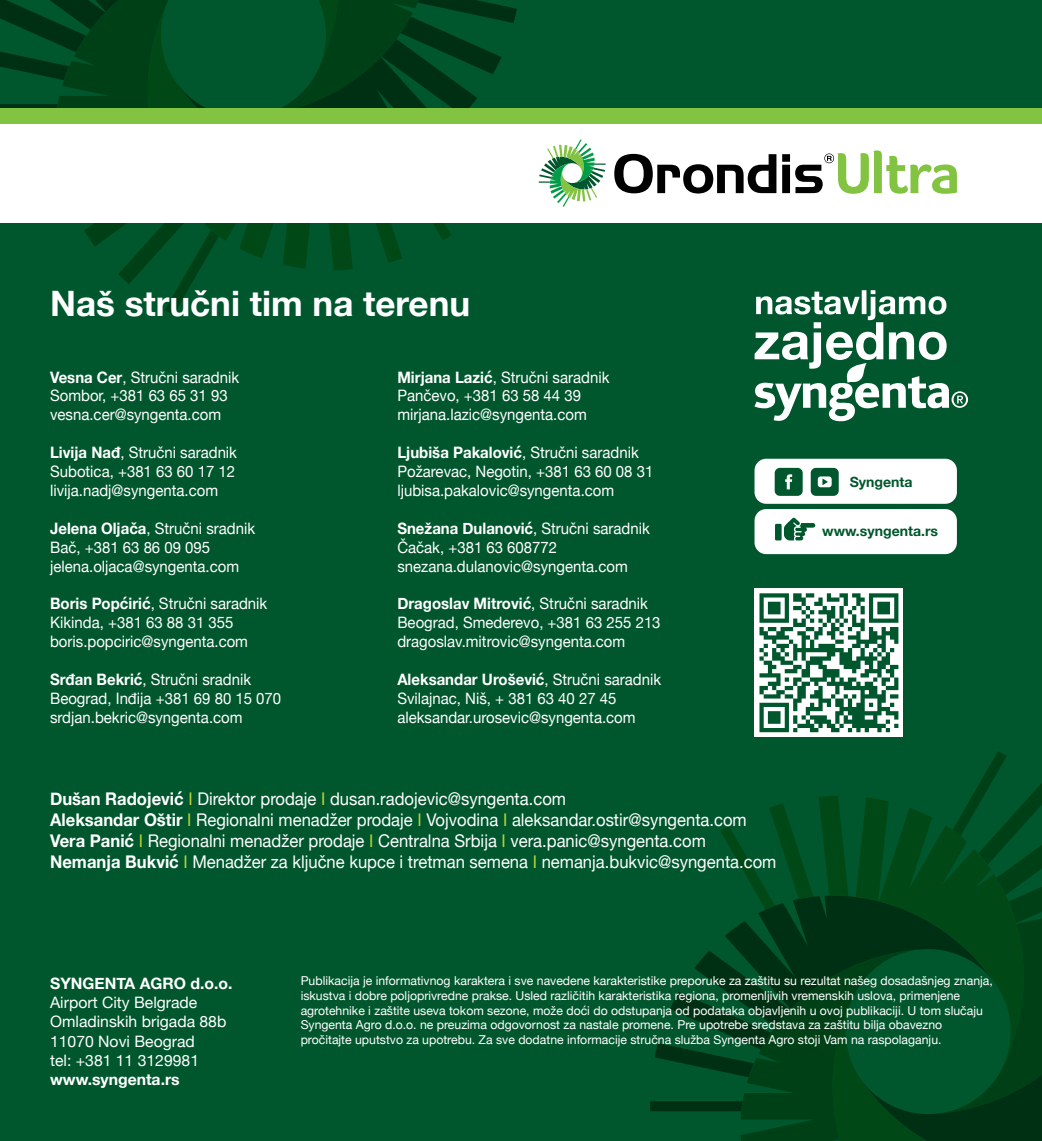
<style>
.page{position:relative;width:1042px;height:1141px;background:#00572d}
.page>*{position:absolute;margin:0;border:0;box-sizing:border-box;transform-origin:0 0}
.t1{font:700 35px "Helvetica Neue";color:#fff}
.t2{font:17.5px/21px "Helvetica Neue";color:#fff;scale:.95 1}
.t3{font:15.75px/18.9px "Helvetica Neue";color:#fff;scale:.95 1}
.t4{font:15.75px/19.2px "Helvetica Neue";color:#fff}
.t5{font:700 15.75px "Helvetica Neue";color:#fff}
.t6{font:700 14.17px "Helvetica Neue";color:#00572d}
.t7{font:12.25px/14.7px "Helvetica Neue";color:#fff}
.s1{font-weight:700}
.s2{color:#b5d334}
</style>
<div class="page">
<svg style="left:0;top:0;width:56px;height:108px"></svg>
<svg style="left:451px;top:0;width:66px;height:108px"></svg>
<svg style="left:236px;top:0;width:215px;height:270px"></svg>
<svg style="left:56px;top:0;width:180px;height:315px"></svg>
<svg style="left:650px;top:951px;width:90px;height:160px"></svg>
<svg style="left:720px;top:826px;width:20px;height:240px"></svg>
<svg style="left:740px;top:751px;width:302px;height:390px"></svg>
<div style="left:754px;top:459px;width:203px;height:45px;background:#fff;border-radius:12px"></div>
<div style="left:754px;top:509px;width:203px;height:45px;background:#fff;border-radius:12px"></div>
<div style="left:775px;top:468px;width:27px;height:28px;background:#00572d;border-radius:5px"></div>
<svg style="left:785px;top:474px;width:7px;height:15px"></svg>
<div style="left:811px;top:468px;width:28px;height:28px;background:#00572d;border-radius:5px"></div>
<div style="left:818px;top:476px;width:13px;height:11px;background:#fff;border-radius:3px"></div>
<svg style="left:822px;top:479px;width:6px;height:6px"></svg>
<svg style="left:775px;top:517px;width:40px;height:23px"></svg>
<svg style="left:754px;top:290px;width:214px;height:131px"></svg>
<div style="left:0;top:108px;width:1042px;height:16px;background:#82c341"></div>
<div style="left:0;top:124px;width:1042px;height:98px;background:#fff"></div>
<svg style="left:614px;top:154px;width:162px;height:40px"></svg>
<svg style="left:539px;top:139px;width:66px;height:68px"></svg>
<svg style="left:782px;top:150px;width:175px;height:44px"></svg>
<div style="left:754px;top:588px;width:149px;height:149px;background:#fff"></div>
<svg style="left:759px;top:593px;width:139px;height:139px"></svg>
<h1 class="t1" style="left:50px;top:276px;width:421px">Naš stručni tim na terenu</h1>
<p class="t3" style="left:50px;top:368px;width:200px"><span class="s1">Vesna Cer</span>, Stručni saradnik<br>Sombor, +381 63 65 31 93 vesna.cer@syngenta.com</p>
<p class="t3" style="left:50px;top:444px;width:198px"><span class="s1">Livija Nađ</span>, Stručni saradnik<br>Subotica, +381 63 60 17 12 livija.nadj@syngenta.com</p>
<p class="t3" style="left:50px;top:520px;width:217px"><span class="s1">Jelena Oljača</span>, Stručni sradnik<br>Bač, +381 63 86 09 095 jelena.oljaca@syngenta.com</p>
<p class="t3" style="left:50px;top:595px;width:230px"><span class="s1">Boris Popćirić</span>, Stručni saradnik<br>Kikinda, +381 63 88 31 355 boris.popciric@syngenta.com</p>
<p class="t3" style="left:50px;top:671px;width:245px"><span class="s1">Srđan Bekrić</span>, Stručni sradnik<br>Beograd, Inđija +381 69 80 15 070 srdjan.bekric@syngenta.com</p>
<p class="t3" style="left:397px;top:368px;width:225px"><span class="s1">Mirjana Lazić</span>, Stručni saradnik<br>Pančevo, +381 63 58 44 39 mirjana.lazic@syngenta.com</p>
<p class="t3" style="left:397px;top:444px;width:271px"><span class="s1">Ljubiša Pakalović</span>, Stručni saradnik<br>Požarevac, Negotin, +381 63 60 08 31 ljubisa.pakalovic@syngenta.com</p>
<p class="t3" style="left:397px;top:520px;width:267px"><span class="s1">Snežana Dulanović</span>, Stručni saradnik<br>Čačak, +381 63 608772 snezana.dulanovic@syngenta.com</p>
<p class="t3" style="left:397px;top:595px;width:279px"><span class="s1">Dragoslav Mitrović</span>, Stručni saradnik<br>Beograd, Smederevo, +381 63 255 213 dragoslav.mitrovic@syngenta.com</p>
<p class="t3" style="left:397px;top:671px;width:279px"><span class="s1">Aleksandar Urošević</span>, Stručni saradnik<br>Svilajnac, Niš, + 381 63 40 27 45 aleksandar.urosevic@syngenta.com</p>
<p class="t2" style="left:50px;top:790px;width:766px"><span class="s1">Dušan Radojević</span> <span class="s2">I</span> Direktor prodaje <span class="s2">I</span> dusan.radojevic@syngenta.com<br><span class="s1">Aleksandar Oštir</span> <span class="s2">I</span> Regionalni menadžer prodaje <span class="s2">I</span> Vojvodina <span class="s2">I</span> aleksandar.ostir@syngenta.com <span class="s1">Vera Panić</span> <span class="s2">I</span> Regionalni menadžer prodaje <span class="s2">I</span> Centralna Srbija <span class="s2">I</span> vera.panic@syngenta.com <span class="s1">Nemanja Bukvić</span> <span class="s2">I</span> Menadžer za ključne kupce i tretman semena <span class="s2">I</span> nemanja.bukvic@syngenta.com</p>
<p class="t6" style="left:850px;top:471px;width:64px">Syngenta</p>
<p class="t6" style="left:822px;top:520px;width:117px">www.syngenta.rs</p>
<p class="t5" style="left:50px;top:971px;width:184px">SYNGENTA AGRO d.o.o.</p>
<p class="t4" style="left:50px;top:994px;width:178px">Airport City Belgrade<br>Omladinskih brigada 88b<br>11070 Novi Beograd<br>tel: +381 11 3129981</p>
<p class="t5" style="left:50px;top:1067px;width:131px">www.syngenta.rs</p>
<p class="t7" style="left:301px;top:974px;width:694px">Publikacija je informativnog karaktera i sve navedene karakteristike preporuke za zaštitu su rezultat našeg dosadašnjeg znanja, iskustva i dobre poljoprivredne prakse. Usled različitih karakteristika regiona, promenljivih vremenskih uslova, primenjene agrotehnike i zaštite useva tokom sezone, može doći do odstupanja od podataka objavljenih u ovoj publikaciji. U tom slučaju Syngenta Agro d.o.o. ne preuzima odgovornost za nastale promene. Pre upotrebe sredstava za zaštitu bilja obavezno pročitajte uputstvo za upotrebu. Za sve dodatne informacije stručna služba Syngenta Agro stoji Vam na raspolaganju.</p>
</div>
